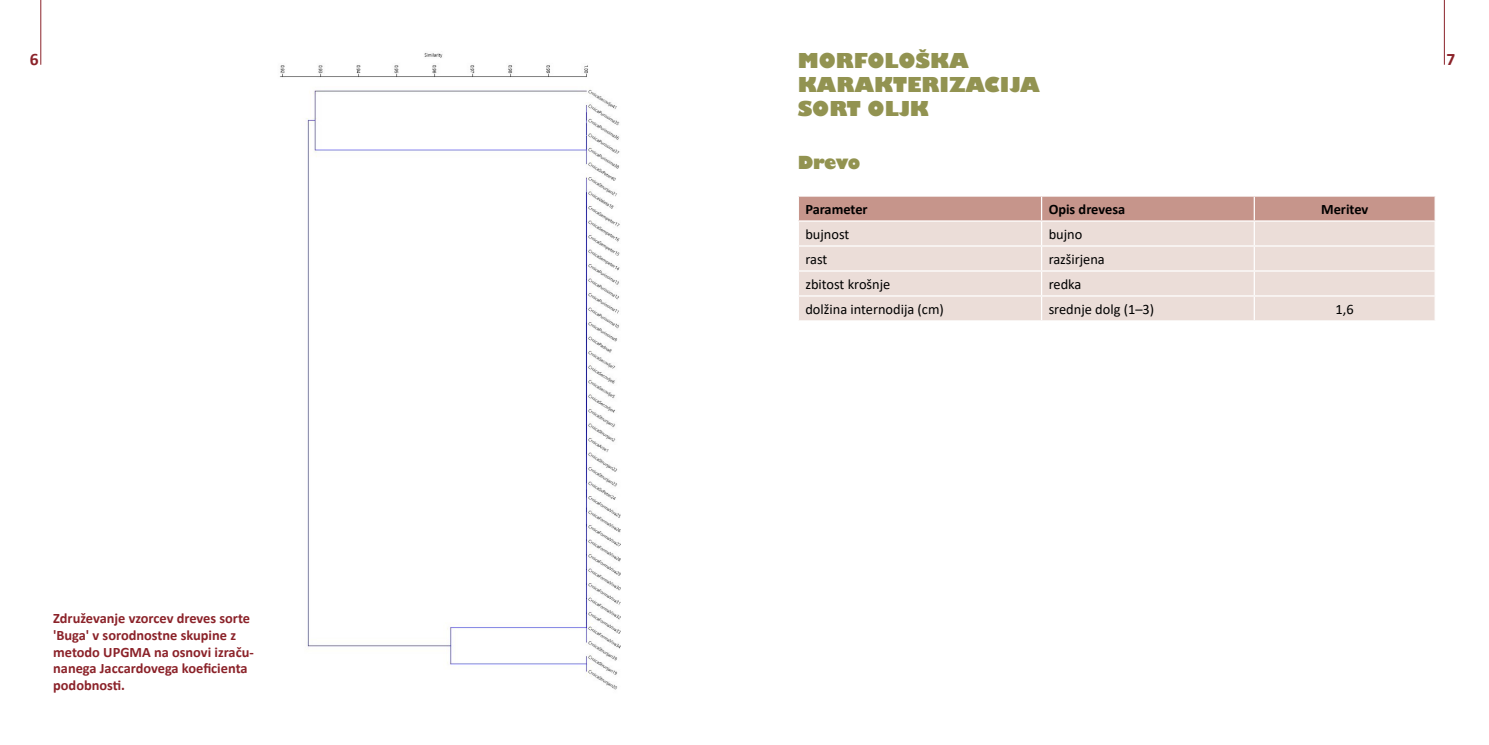
<style>
.page{position:relative;width:1489px;height:745px;background:#fff}
.page>*{position:absolute;margin:0;border:0;box-sizing:border-box;transform-origin:0 0}
.t1{font:800 20px/24px "Gill Sans";color:#929351}
.t2{font:800 17.5px "Gill Sans";letter-spacing:-.035em;color:#929350}
.t3{font:700 17.5px "Calibri";color:#8b2229}
.t4{font:700 14.38px/16.9px "Calibri";color:#8b2229}
.t5{font:14.38px "Calibri";color:#000}
.t6{font:700 14.38px "Calibri";color:#000}
</style>
<div class="page">
<svg style="left:798px;top:196px;width:637px;height:124px;background:#e4d1cb"></svg>
<img style="left:279px;top:53px;width:342px;height:637px">
<hr style="left:40px;top:0;width:1px;height:65px;background:#8b222a">
<hr style="left:1443px;top:0;width:1px;height:65px;background:#8b222a">
<h1 class="t1" style="left:797px;top:50px;width:244px">MORFOLOŠKA<br>KARAKTERIZACIJA<br>SORT OLJK</h1>
<p class="t2" style="left:797px;top:152px;width:64px">Drevo</p>
<p class="t6" style="left:805px;top:199px;width:64px">Parameter</p>
<p class="t6" style="left:1048px;top:199px;width:78px">Opis drevesa</p>
<p class="t6" style="left:1320px;top:199px;width:49px">Meritev</p>
<p class="t5" style="left:805px;top:224px;width:45px">bujnost</p>
<p class="t5" style="left:1048px;top:224px;width:35px">bujno</p>
<p class="t5" style="left:805px;top:249px;width:23px">rast</p>
<p class="t5" style="left:1048px;top:249px;width:58px">razširjena</p>
<p class="t5" style="left:805px;top:274px;width:86px">zbitost krošnje</p>
<p class="t5" style="left:1048px;top:274px;width:34px">redka</p>
<p class="t5" style="left:805px;top:299px;width:140px">dolžina internodija (cm)</p>
<p class="t5" style="left:1048px;top:299px;width:107px">srednje dolg (1–3)</p>
<p class="t5" style="left:1335px;top:299px;width:20px">1,6</p>
<p class="t3" style="left:30px;top:46px;width:10px">6</p>
<p class="t3" style="left:1446px;top:46px;width:10px">7</p>
<p class="t4" style="left:53px;top:609px;width:202px">Združevanje vzorcev dreves sorte 'Buga' v sorodnostne skupine z metodo UPGMA na osnovi izraču&shy;nanega Jaccardovega koeficienta podobnosti.</p>
</div>
